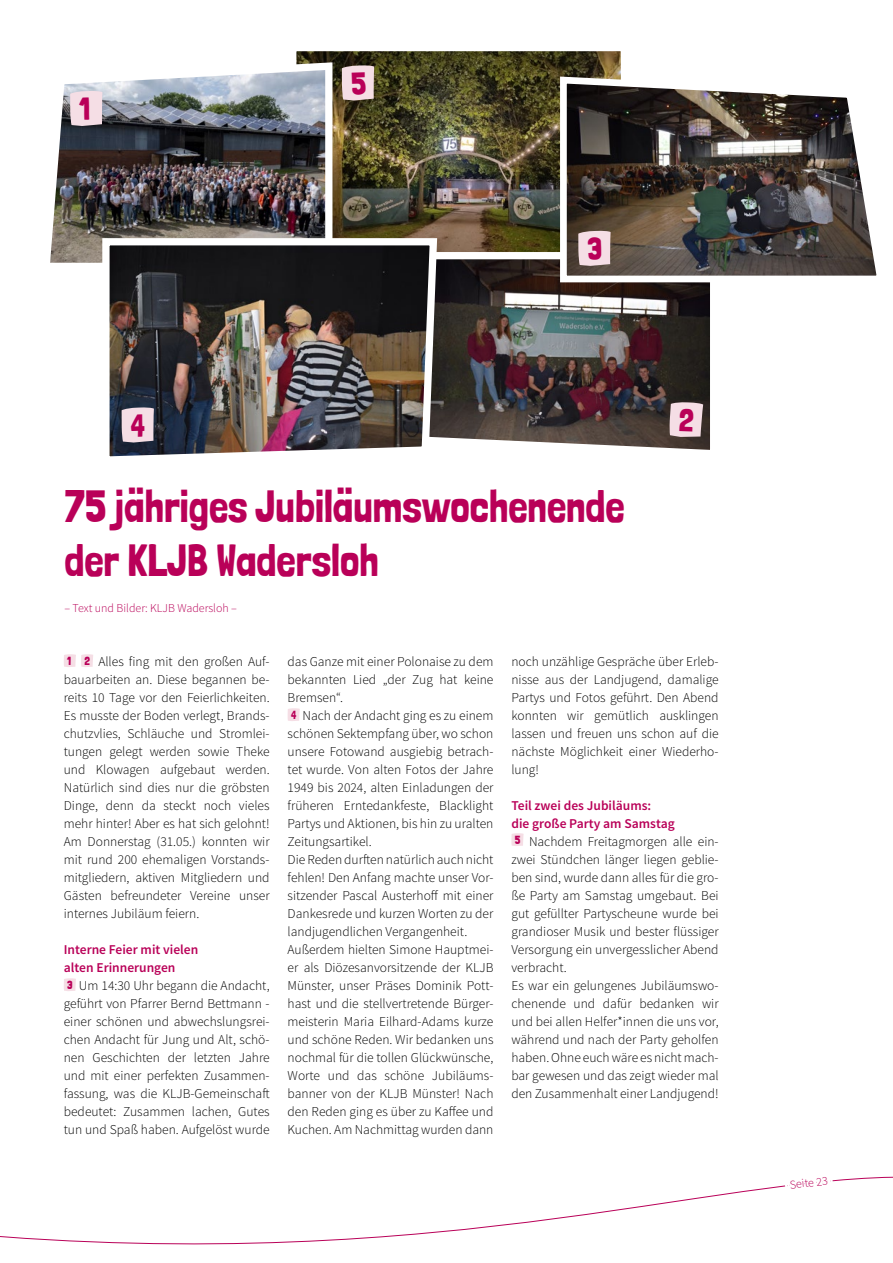
<style>
.page{position:relative;width:893px;height:1263px;background:#fff}
.page>*{position:absolute;margin:0;border:0;box-sizing:border-box;transform-origin:0 0}
.t1{font:45px/54px "Londrina Solid";color:#b90058;scale:.96 1}
.t2{font:300 13.5px/18px "Source Sans Pro";color:#000}
.t3{font:300 12px "Source Sans Pro";color:#b90058}
.s1{font-family:"Londrina Solid";font-weight:400;font-size:11.7px;color:#b90058}
.s2{font-weight:600;color:#b90058}
</style>
<div class="page">
<svg style="left:0;top:1176px;width:893px;height:69px"></svg>
<img style="left:297px;top:52px;width:323px;height:196px">
<div style="left:289px;top:44px;width:339px;height:256px;border:7px solid #fff"></div>
<svg style="left:64px;top:654px;width:29px;height:13px"></svg>
<svg style="left:64px;top:978px;width:12px;height:13px"></svg>
<img style="left:50px;top:58px;width:286px;height:205px">
<img style="left:441px;top:248px;width:269px;height:202px">
<img style="left:99px;top:234px;width:342px;height:223px">
<img style="left:556px;top:73px;width:321px;height:213px">
<svg style="left:288px;top:708px;width:12px;height:13px"></svg>
<svg style="left:511px;top:833px;width:13px;height:13px"></svg>
<svg style="left:773px;top:1176px;width:71px;height:27px"></svg>
<svg style="left:70px;top:91px;width:32px;height:35px"></svg>
<svg style="left:342px;top:65px;width:32px;height:35px"></svg>
<svg style="left:578px;top:231px;width:33px;height:35px"></svg>
<svg style="left:122px;top:407px;width:32px;height:35px"></svg>
<svg style="left:669px;top:402px;width:34px;height:35px"></svg>
<h1 class="t1" style="left:64px;top:479px;width:585px">75 jähriges Jubiläumswochenende der KLJB Wadersloh</h1>
<p class="t3" style="left:64px;top:601px;width:174px">– Text und Bilder: KLJB Wadersloh –</p>
<p class="t2" style="left:64px;top:653px;width:207px;text-align:justify"><span class="s1">1 2</span> Alles fing mit den großen Auf&shy;bauarbeiten an. Diese begannen be&shy;reits 10 Tage vor den Feierlichkeiten.<br>Es musste der Boden verlegt, Brands&shy;chutzvlies, Schläuche und Stromlei&shy;tungen gelegt werden sowie Theke und Klowagen aufgebaut werden.<br>Natürlich sind dies nur die gröbsten Dinge, denn da steckt noch vieles mehr hinter! Aber es hat sich gelohnt!<br>Am Donnerstag (31.05.) konnten wir mit rund 200 ehemaligen Vorstands&shy;mitgliedern, aktiven Mitgliedern und Gästen befreundeter Vereine unser internes Jubiläum feiern.</p>
<p class="t2" style="left:64px;top:941px;width:207px"><span class="s2">Interne Feier mit vielen<br>alten Erinnerungen<br></span><span class="s1">3</span> Um 14:30 Uhr begann die Andacht, geführt von Pfarrer Bernd Bettmann - einer schönen und abwechslungsrei&shy;chen Andacht für Jung und Alt, schö&shy;nen Geschichten der letzten Jahre und mit einer perfekten Zusammen&shy;fassung, was die KLJB-Gemeinschaft bedeutet: Zusammen lachen, Gutes tun und Spaß haben. Aufgelöst wurde</p>
<p class="t2" style="left:288px;top:653px;width:207px">das Ganze mit einer Polonaise zu dem bekannten Lied „der Zug hat keine Bremsen“.<br><span class="s1">4</span> Nach der Andacht ging es zu einem schönen Sektempfang über, wo schon unsere Fotowand ausgiebig betrach&shy;tet wurde. Von alten Fotos der Jahre 1949 bis 2024, alten Einladungen der früheren Erntedankfeste, Blacklight Partys und Aktionen, bis hin zu uralten Zeitungsartikel.<br>Die Reden durften natürlich auch nicht fehlen! Den Anfang machte unser Vor&shy;sitzender Pascal Austerhoff mit einer Dankesrede und kurzen Worten zu der landjugendlichen Vergangenheit.<br>Außerdem hielten Simone Hauptmei&shy;er als Diözesanvorsitzende der KLJB Münster, unser Präses Dominik Pott&shy;hast und die stellvertretende Bürger&shy;meisterin Maria Eilhard-Adams kurze und schöne Reden. Wir bedanken uns nochmal für die tollen Glückwünsche, Worte und das schöne Jubiläums&shy;banner von der KLJB Münster! Nach den Reden ging es über zu Kaffee und Kuchen. Am Nachmittag wurden dann</p>
<p class="t2" style="left:511px;top:652px;width:209px;text-align:justify">noch unzählige Gespräche über Erleb&shy;nisse aus der Landjugend, damalige Partys und Fotos geführt. Den Abend konnten wir gemütlich ausklingen lassen und freuen uns schon auf die nächste Möglichkeit einer Wiederho&shy;lung!</p>
<p class="t2" style="left:511px;top:796px;width:209px"><span class="s2">Teil zwei des Jubiläums:<br>die große Party am Samstag<br></span><sup>5</sup> Nachdem Freitagmorgen alle ein&shy;zwei Stündchen länger liegen geblie&shy;ben sind, wurde dann alles für die gro&shy;ße Party am Samstag umgebaut. Bei gut gefüllter Partyscheune wurde bei grandioser Musik und bester flüssiger Versorgung ein unvergesslicher Abend verbracht.<br>Es war ein gelungenes Jubiläumswo&shy;chenende und dafür bedanken wir und bei allen Helfer*innen die uns vor, während und nach der Party geholfen haben. Ohne euch wäre es nicht mach&shy;bar gewesen und das zeigt wieder mal den Zusammenhalt einer Landjugend!</p>
<p class="t3" style="left:795px;top:1177px;width:19px;rotate:-7deg">eite</p>
</div>
